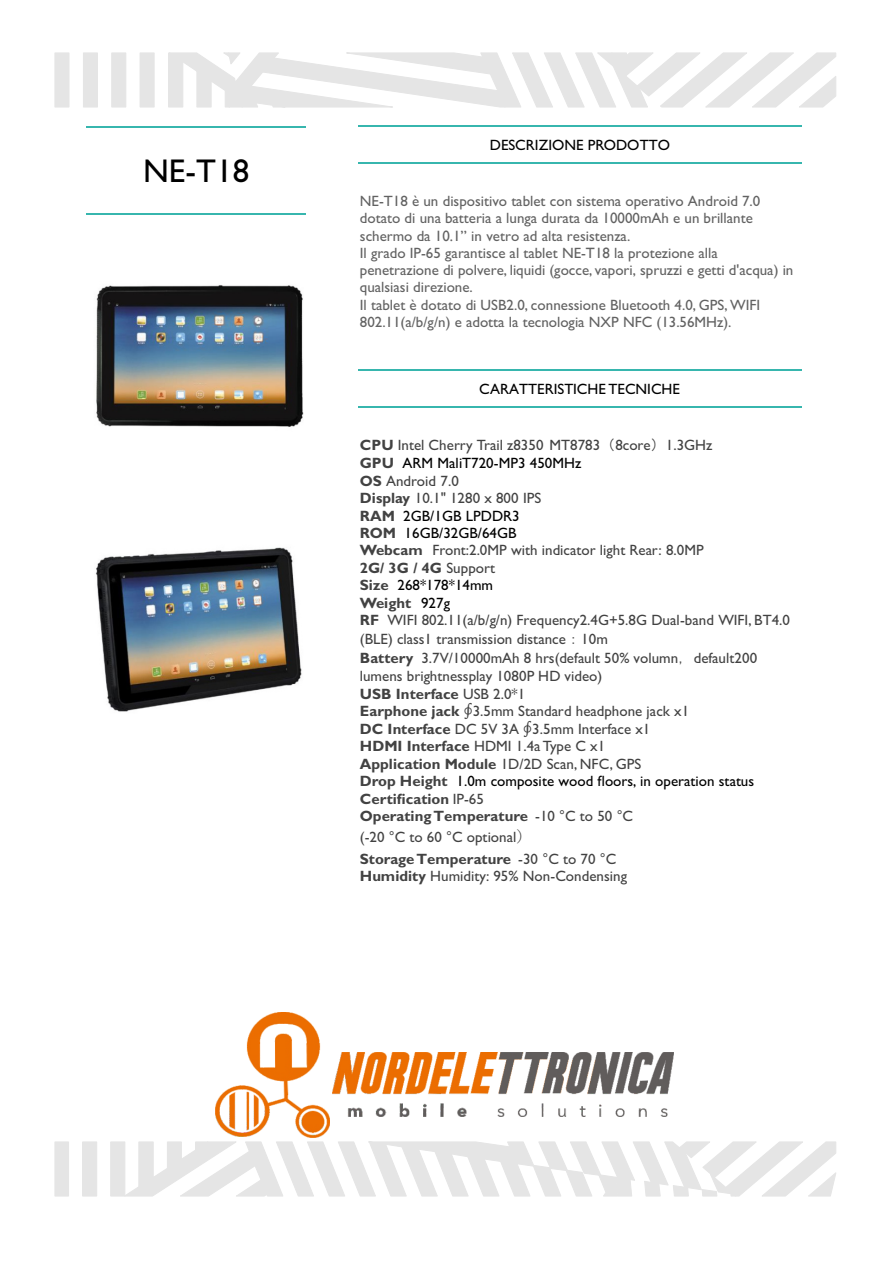
<style>
.page{position:relative;width:893px;height:1262px;background:#fff}
.page>*{position:absolute;margin:0;border:0;box-sizing:border-box;transform-origin:0 0}
.t1{font:33px "Gill Sans";color:#000}
.t2{font:15px/17.7px "Gill Sans";color:#424242}
.t3{font:15px/17.2px "Gill Sans";color:#626262}
.t4{font:15px "Gill Sans";color:#000}
.s1{font-weight:700}
.s2{font-family:"MS Gothic"}
.s3{color:#000}
.s4{font-family:"Cambria Math"}
.s5{font-family:"Yu Gothic"}
</style>
<div class="page">
<svg style="left:55px;top:1141px;width:781px;height:55px"></svg>
<svg style="left:55px;top:52px;width:781px;height:55px"></svg>
<hr style="left:86px;top:126px;width:220px;height:1px;background:#37b6ae">
<hr style="left:86px;top:213px;width:220px;height:2px;background:#37b6ae">
<hr style="left:358px;top:126px;width:443px;height:1px;background:#37b6ae">
<hr style="left:358px;top:163px;width:443px;height:1px;background:#37b6ae">
<hr style="left:358px;top:369px;width:443px;height:2px;background:#37b6ae">
<hr style="left:358px;top:406px;width:443px;height:2px;background:#37b6ae">
<img style="left:96px;top:285px;width:208px;height:142px">
<img style="left:95px;top:547px;width:207px;height:165px">
<img style="left:332px;top:1052px;width:341px;height:64px">
<img style="left:216px;top:1012px;width:113px;height:125px">
<h1 class="t1" style="left:143px;top:159px;width:107px">NE-T18</h1>
<p class="t4" style="left:490px;top:140px;width:182px">DESCRIZIONE PRODOTTO</p>
<p class="t3" style="left:360px;top:194px;width:435px">NE-T18 è un dispositivo tablet con sistema operativo Android 7.0 dotato di una batteria a lunga durata da 10000mAh e un brillante schermo da 10.1” in vetro ad alta resistenza.<br>Il grado IP-65 garantisce al tablet NE-T18 la protezione alla penetrazione di polvere, liquidi (gocce, vapori, spruzzi e getti d'acqua) in qualsiasi direzione.<br>Il tablet è dotato di USB2.0, connessione Bluetooth 4.0, GPS, WIFI 802.11(a/b/g/n) e adotta la tecnologia NXP NFC (13.56MHz).</p>
<p class="t4" style="left:479px;top:383px;width:202px">CARATTERISTICHE TECNICHE</p>
<p class="t2" style="left:360px;top:437px;width:431px"><span class="s1">CPU</span> Intel Cherry Trail z8350 MT8783<span class="s2">（</span>8core<span class="s2">）</span>1.3GHz<br><span class="s1">GPU</span> <span class="s3">ARM MaliT720-MP3 450MHz<br></span><span class="s1">OS</span> Android 7.0<br><span class="s1">Display</span> 10.1" 1280 x 800 IPS<br><span class="s1">RAM</span> <span class="s3">2GB/1GB LPDDR3<br></span><span class="s1">ROM</span> <span class="s3">16GB/32GB/64GB<br></span><span class="s1">Webcam</span> Front:2.0MP with indicator light Rear: 8.0MP<br><span class="s1">2G/ 3G / 4G</span> Support<br><span class="s1">Size</span> <span class="s3">268*178*14mm<br></span><span class="s1">Weight</span> <span class="s3">927g<br></span><span class="s1">RF</span> WIFI 802.11(a/b/g/n) Frequency2.4G+5.8G Dual-band WIFI, BT4.0 (BLE) class1 transmission distance<span class="s2">：</span>10m<br><span class="s1">Battery</span> 3.7V/10000mAh 8 hrs(default 50% volumn<span class="s2">，</span>default200 lumens brightnessplay 1080P HD video)<br><span class="s1">USB Interface</span> USB 2.0*1<br><span class="s1">Earphone jack</span> <span class="s4">∮</span>3.5mm Standard headphone jack x1<br><span class="s1">DC Interface</span> DC 5V 3A <span class="s4">∮</span>3.5mm Interface x1<br><span class="s1">HDMI Interface</span> HDMI 1.4a Type C x1<br><span class="s1">Application Module</span> 1D/2D Scan, NFC, GPS<br><span class="s1">Drop Height</span> <span class="s3">1.0m composite wood floors, in operation status </span><span class="s1">Certification</span> IP-65<br><span class="s1">Operating Temperature</span> -10 °C to 50 °C</p>
<p class="t2" style="left:360px;top:828px;width:258px;line-height:21.5px">(-20 °C to 60 °C optional<span class="s5">）<br></span><span class="s1">Storage Temperature</span> -30 °C to 70 °C</p>
<p class="t2" style="left:360px;top:868px;width:269px"><span class="s1">Humidity</span> Humidity: 95% Non-Condensing</p>
</div>
